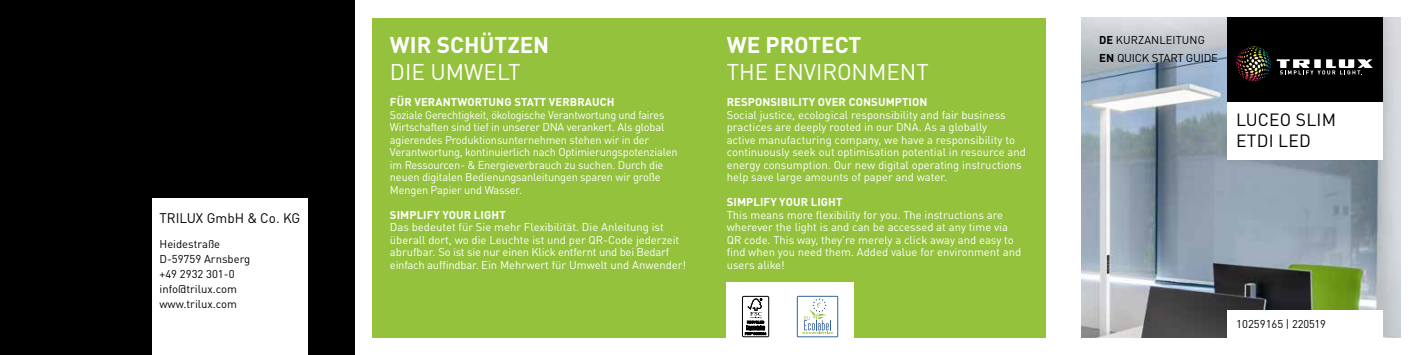
<style>
.page{position:relative;width:1418px;height:355px;background:#fff}
.page>*{position:absolute;margin:0;border:0;box-sizing:border-box;transform-origin:0 0}
.t1{font:22.5px "DIN Pro";color:#fff}
.t2{font:700 22.5px "DIN Pro";color:#fff}
.t3{font:17.5px/21px "DIN Pro";letter-spacing:.01em;color:#000}
.t4{font:13.75px "DIN Pro";color:#000}
.t5{font:11.25px/12.5px "DIN Pro";letter-spacing:-.005em;color:#fff}
.t6{font:11.25px/12.5px "DIN Pro";letter-spacing:-.005em;color:#fff;scale:.95 1}
.t7{font:11.25px/15px "DIN Pro";color:#000}
.t8{font:700 11.25px "DIN Pro";letter-spacing:.01em;color:#fff}
.s1{font-weight:700}
</style>
<div class="page">
<img style="left:1081px;top:18px;width:319px;height:319px">
<div style="left:0;top:0;width:354px;height:354px;background:#000"></div>
<div style="left:152px;top:198px;width:156px;height:156px;background:#fff"></div>
<div style="left:372px;top:18px;width:673px;height:319px;background:#94c23d"></div>
<div style="left:726px;top:282px;width:128px;height:72px;background:#fff"></div>
<div style="left:742px;top:296px;width:26px;height:40px;border:1px solid #000"></div>
<svg style="left:745px;top:298px;width:21px;height:36px"></svg>
<div style="left:797px;top:296px;width:40px;height:40px;border:1px solid #36639d"></div>
<svg style="left:798px;top:296px;width:38px;height:38px"></svg>
<div style="left:1226px;top:18px;width:156px;height:84px;background:#000"></div>
<div style="left:1226px;top:310px;width:156px;height:44px;background:#fff"></div>
<div style="left:1226px;top:102px;width:156px;height:57px;background:#fff"></div>
<svg style="left:1236px;top:46px;width:136px;height:35px"></svg>
<p class="t4" style="left:159px;top:207px;width:142px">TRILUX GmbH &amp; Co. KG</p>
<p class="t7" style="left:159px;top:235px;width:92px">Heidestraße<br>D-59759 Arnsberg +49 2932 301-0 info@trilux.com www.trilux.com</p>
<h1 class="t2" style="left:390px;top:27px;width:161px">WIR SCHÜTZEN</h1>
<h1 class="t1" style="left:390px;top:54px;width:132px">DIE UMWELT</h1>
<p class="t8" style="left:390px;top:93px;width:226px">FÜR VERANTWORTUNG STATT VERBRAUCH</p>
<p class="t6" style="left:390px;top:107px;width:304px">Soziale Gerechtigkeit, ökologische Verantwortung und faires Wirtschaften sind tief in unserer DNA verankert. Als global agierendes Produktionsunternehmen stehen wir in der Verantwortung, kontinuierlich nach Optimierungspotenzialen im Ressourcen- &amp; Energieverbrauch zu suchen. Durch die neuen digitalen Bedienungsanleitungen sparen wir große Mengen Papier und Wasser.</p>
<p class="t8" style="left:390px;top:206px;width:117px">SIMPLIFY YOUR LIGHT</p>
<p class="t5" style="left:390px;top:220px;width:298px">Das bedeutet für Sie mehr Flexibilität. Die Anleitung ist überall dort, wo die Leuchte ist und per QR-Code jederzeit abrufbar. So ist sie nur einen Klick entfernt und bei Bedarf einfach auffindbar. Ein Mehrwert für Umwelt und Anwender!</p>
<h1 class="t2" style="left:726px;top:27px;width:136px">WE PROTECT</h1>
<h1 class="t1" style="left:726px;top:54px;width:203px">THE ENVIRONMENT</h1>
<p class="t8" style="left:726px;top:93px;width:202px">RESPONSIBILITY OVER CONSUMPTION</p>
<p class="t5" style="left:726px;top:107px;width:301px">Social justice, ecological responsibility and fair business practices are deeply rooted in our DNA. As a globally<br>active manufacturing company, we have a responsibility to continuously seek out optimisation potential in resource and energy consumption. Our new digital operating instructions help save large amounts of paper and water.</p>
<p class="t8" style="left:726px;top:193px;width:117px">SIMPLIFY YOUR LIGHT</p>
<p class="t5" style="left:726px;top:207px;width:296px">This means more flexibility for you. The instructions are wherever the light is and can be accessed at any time via QR code. This way, they’re merely a click away and easy to find when you need them. Added value for environment and users alike!</p>
<p class="t7" style="left:1099px;top:30px;width:121px;line-height:17.5px"><span class="s1">DE</span> KURZANLEITUNG<br><span class="s1">EN</span> QUICK START GUIDE</p>
<h2 class="t3" style="left:1236px;top:108px;width:101px">LUCEO SLIM<br>ETDI LED</h2>
<p class="t7" style="left:1236px;top:315px;width:91px">10259165 | 220519</p>
</div>
